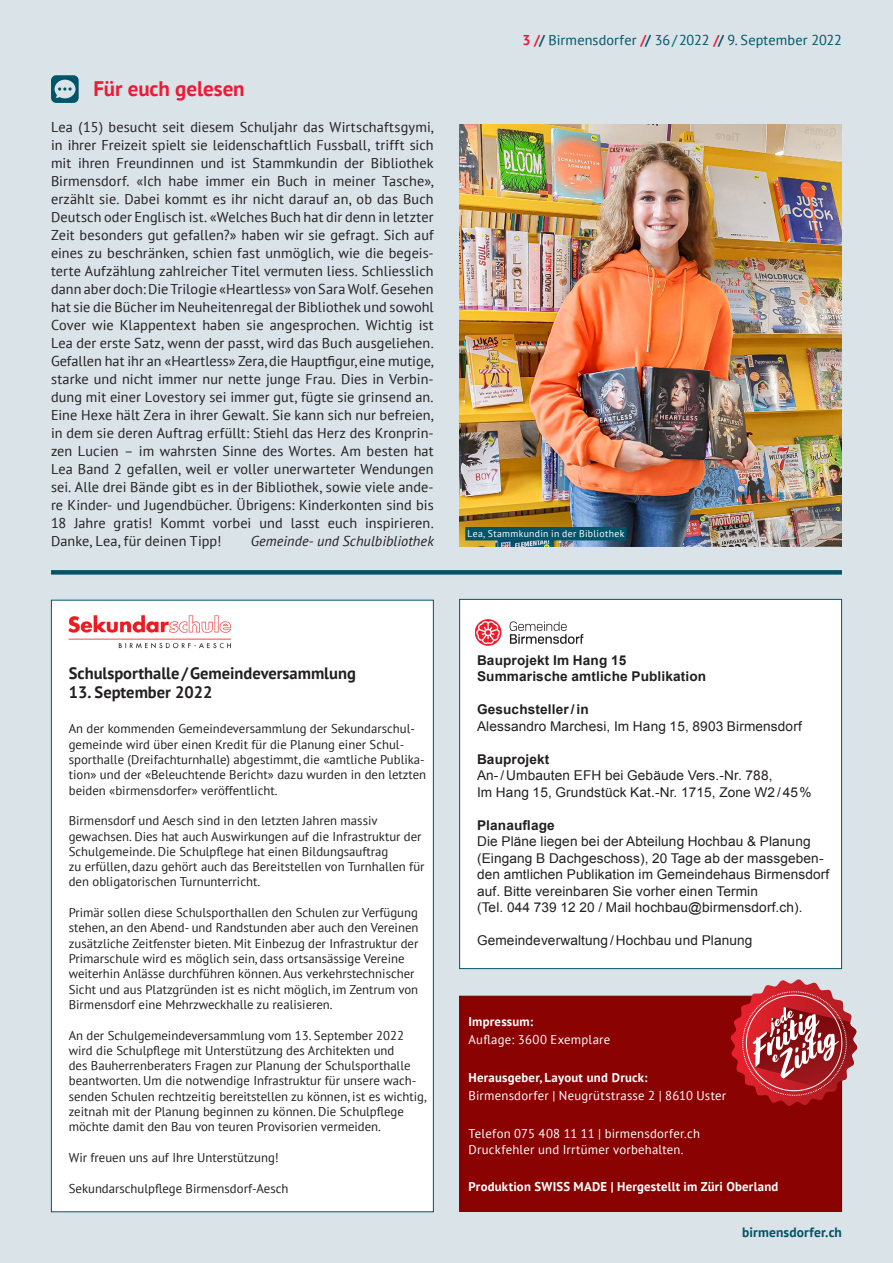
<style>
.page{position:relative;width:893px;height:1263px;background:#dae3e8}
.page>*{position:absolute;margin:0;border:0;box-sizing:border-box;transform-origin:0 0}
.t1{font:700 21px "PT Sans";letter-spacing:-.005em;color:#ed1a35}
.t2{font:700 16.5px "PT Sans";color:#231f20}
.t3{font:14.25px/18px "PT Sans";letter-spacing:.005em;color:#231f20;text-align:justify}
.t4{font:14.25px "PT Sans";letter-spacing:.005em;color:#005569}
.t5{font:italic 14.25px "PT Sans";letter-spacing:.005em;color:#231f20}
.t6{font:13.5px/16.5px "Arial";letter-spacing:.01em;color:#231f20}
.t7{font:700 13.5px/16.5px "Arial";letter-spacing:.01em;color:#231f20}
.t8{font:700 13.5px "PT Sans";letter-spacing:.01em;color:#005569}
.t9{font:12.75px/15.3px "PT Sans";color:#231f20}
.t10{font:12.75px/16.5px "PT Sans";letter-spacing:.015em;color:#fff}
.t11{font:700 12.75px "PT Sans";letter-spacing:.02em;color:#fff}
.t12{font:9.75px "PT Sans";letter-spacing:.03em;color:#fff}
.s1{font-weight:700;color:#ed1a35}
.s2{font-weight:700}
</style>
<div class="page">
<div style="left:51px;top:600px;width:382px;height:612px;background:#fff"></div>
<img style="left:68px;top:615px;width:164px;height:34px">
<div style="left:51px;top:570px;width:791px;height:5px;background:#005569"></div>
<div style="left:459px;top:995px;width:383px;height:217px;background:#8b0202"></div>
<svg style="left:730px;top:979px;width:127px;height:127px"></svg>
<svg style="left:51px;top:75px;width:28px;height:28px"></svg>
<img style="left:459px;top:125px;width:383px;height:422px">
<div style="left:465px;top:527px;width:161px;height:13px;background:#005569"></div>
<div style="left:460px;top:599px;width:382px;height:369px;background:#fff"></div>
<div style="left:459px;top:599px;width:383px;height:370px;border:1px solid #005569"></div>
<svg style="left:475px;top:619px;width:26px;height:27px"></svg>
<svg style="left:510px;top:621px;width:73px;height:23px"></svg>
<svg style="left:476px;top:621px;width:24px;height:23px"></svg>
<h1 class="t1" style="left:94px;top:75px;width:153px">Für euch gelesen</h1>
<p class="t3" style="left:51px;top:117px;width:384px">Lea (15) besucht seit diesem Schuljahr das Wirtschaftsgymi, in ihrer Freizeit spielt sie leidenschaftlich Fussball, trifft sich mit ihren Freundinnen und ist Stammkundin der Bibliothek Birmensdorf. «Ich habe immer ein Buch in meiner Tasche», erzählt sie. Dabei kommt es ihr nicht darauf an, ob das Buch Deutsch oder Englisch ist. «Welches Buch hat dir denn in letzter Zeit besonders gut gefallen?» haben wir sie gefragt. Sich auf eines zu beschränken, schien fast unmöglich, wie die begeis&shy;terte Aufzählung zahlreicher Titel vermuten liess. Schliesslich dann aber doch: Die Trilogie «Heartless» von Sara Wolf. Gesehen hat sie die Bücher im Neuheitenregal der Bibliothek und sowohl Cover wie Klappentext haben sie angesprochen. Wichtig ist Lea der erste Satz, wenn der passt, wird das Buch ausgeliehen.<br>Gefallen hat ihr an «Heartless» Zera, die Hauptfigur, eine mutige, starke und nicht immer nur nette junge Frau. Dies in Verbin&shy;dung mit einer Lovestory sei immer gut, fügte sie grinsend an.<br>Eine Hexe hält Zera in ihrer Gewalt. Sie kann sich nur befreien, in dem sie deren Auftrag erfüllt: Stiehl das Herz des Kronprin&shy;zen Lucien – im wahrsten Sinne des Wortes. Am besten hat Lea Band 2 gefallen, weil er voller unerwarteter Wendungen sei. Alle drei Bände gibt es in der Bibliothek, sowie viele ande&shy;re Kinder- und Jugendbücher. Übrigens: Kinderkonten sind bis 18 Jahre gratis! Kommt vorbei und lasst euch inspirieren.<br>Danke, Lea, für deinen Tipp!</p>
<p class="t5" style="left:251px;top:532px;width:184px">Gemeinde- und Schulbibliothek</p>
<p class="t4" style="left:523px;top:31px;width:321px"><span class="s1">3 /</span><span class="s2">/</span> Birmensdorfer <span class="s1">/</span><span class="s2">/</span> 36/2022 <span class="s1">/</span><span class="s2">/</span> 9. September 2022</p>
<p class="t12" style="left:467px;top:528px;width:158px">Lea, Stammkundin in der Bibliothek</p>
<p class="t2" style="left:69px;top:662px;width:289px">Schulsporthalle/Gemeindeversammlung</p>
<p class="t2" style="left:69px;top:682px;width:145px">13. September 2022</p>
<p class="t9" style="left:69px;top:721px;width:359px">An der kommenden Gemeindeversammlung der Sekundarschul&shy;gemeinde wird über einen Kredit für die Planung einer Schul&shy;sporthalle (Dreifachturnhalle) abgestimmt, die «amtliche Publika&shy;tion» und der «Beleuchtende Bericht» dazu wurden in den letzten beiden «birmensdorfer» veröffentlicht.</p>
<p class="t9" style="left:69px;top:813px;width:357px">Birmensdorf und Aesch sind in den letzten Jahren massiv gewachsen. Dies hat auch Auswirkungen auf die Infrastruktur der Schulgemeinde. Die Schulpflege hat einen Bildungsauftrag<br>zu erfüllen, dazu gehört auch das Bereitstellen von Turnhallen für den obligatorischen Turnunterricht.</p>
<p class="t9" style="left:69px;top:905px;width:351px">Primär sollen diese Schulsporthallen den Schulen zur Verfügung stehen, an den Abend- und Randstunden aber auch den Vereinen zusätzliche Zeitfenster bieten. Mit Einbezug der Infrastruktur der Primarschule wird es möglich sein, dass ortsansässige Vereine weiterhin Anlässe durchführen können. Aus verkehrstechnischer Sicht und aus Platzgründen ist es nicht möglich, im Zentrum von Birmensdorf eine Mehrzweckhalle zu realisieren.</p>
<p class="t9" style="left:69px;top:1027px;width:359px">An der Schulgemeindeversammlung vom 13. September 2022 wird die Schulpflege mit Unterstützung des Architekten und<br>des Bauherrenberaters Fragen zur Planung der Schulsporthalle beantworten. Um die notwendige Infrastruktur für unsere wach&shy;senden Schulen rechtzeitig bereitstellen zu können, ist es wichtig, zeitnah mit der Planung beginnen zu können. Die Schulpflege möchte damit den Bau von teuren Provisorien vermeiden.</p>
<p class="t9" style="left:69px;top:1149px;width:211px">Wir freuen uns auf Ihre Unterstützung!</p>
<p class="t9" style="left:69px;top:1180px;width:221px">Sekundarschulpflege Birmensdorf-Aesch</p>
<p class="t7" style="left:477px;top:652px;width:231px">Bauprojekt Im Hang 15<br>Summarische amtliche Publikation</p>
<p class="t7" style="left:477px;top:702px;width:113px">Gesuchsteller/ in</p>
<p class="t6" style="left:477px;top:718px;width:326px">Alessandro Marchesi, Im Hang 15, 8903 Birmensdorf</p>
<p class="t7" style="left:477px;top:751px;width:74px">Bauprojekt</p>
<p class="t6" style="left:477px;top:767px;width:336px">An-/ Umbauten EFH bei Gebäude Vers.-Nr. 788,<br>Im Hang 15, Grundstück Kat.-Nr. 1715, Zone W2 / 45 %</p>
<p class="t7" style="left:477px;top:817px;width:79px">Planauflage</p>
<p class="t6" style="left:477px;top:833px;width:354px">Die Pläne liegen bei der Abteilung Hochbau &amp; Planung (Eingang B Dachgeschoss), 20 Tage ab der massgeben&shy;den amtlichen Publikation im Gemeindehaus Birmensdorf auf. Bitte vereinbaren Sie vorher einen Termin<br>(Tel. 044 739 12 20 / Mail hochbau@birmensdorf.ch).</p>
<p class="t6" style="left:477px;top:932px;width:277px">Gemeindeverwaltung / Hochbau und Planung</p>
<p class="t11" style="left:468px;top:1013px;width:66px">Impressum:</p>
<p class="t10" style="left:468px;top:1031px;width:143px">Auflage: 3600 Exemplare</p>
<p class="t11" style="left:468px;top:1069px;width:181px">Herausgeber, Layout und Druck:</p>
<p class="t10" style="left:468px;top:1087px;width:259px">Birmensdorfer | Neugrütstrasse 2 | 8610 Uster</p>
<p class="t10" style="left:468px;top:1124px;width:233px">Telefon 075 408 11 11 | birmensdorfer.ch<br>Druckfehler und Irrtümer vorbehalten.</p>
<p class="t11" style="left:468px;top:1178px;width:311px">Produktion SWISS MADE | Hergestellt im Züri Oberland</p>
<p class="t8" style="left:742px;top:1224px;width:101px">birmensdorfer.ch</p>
</div>
